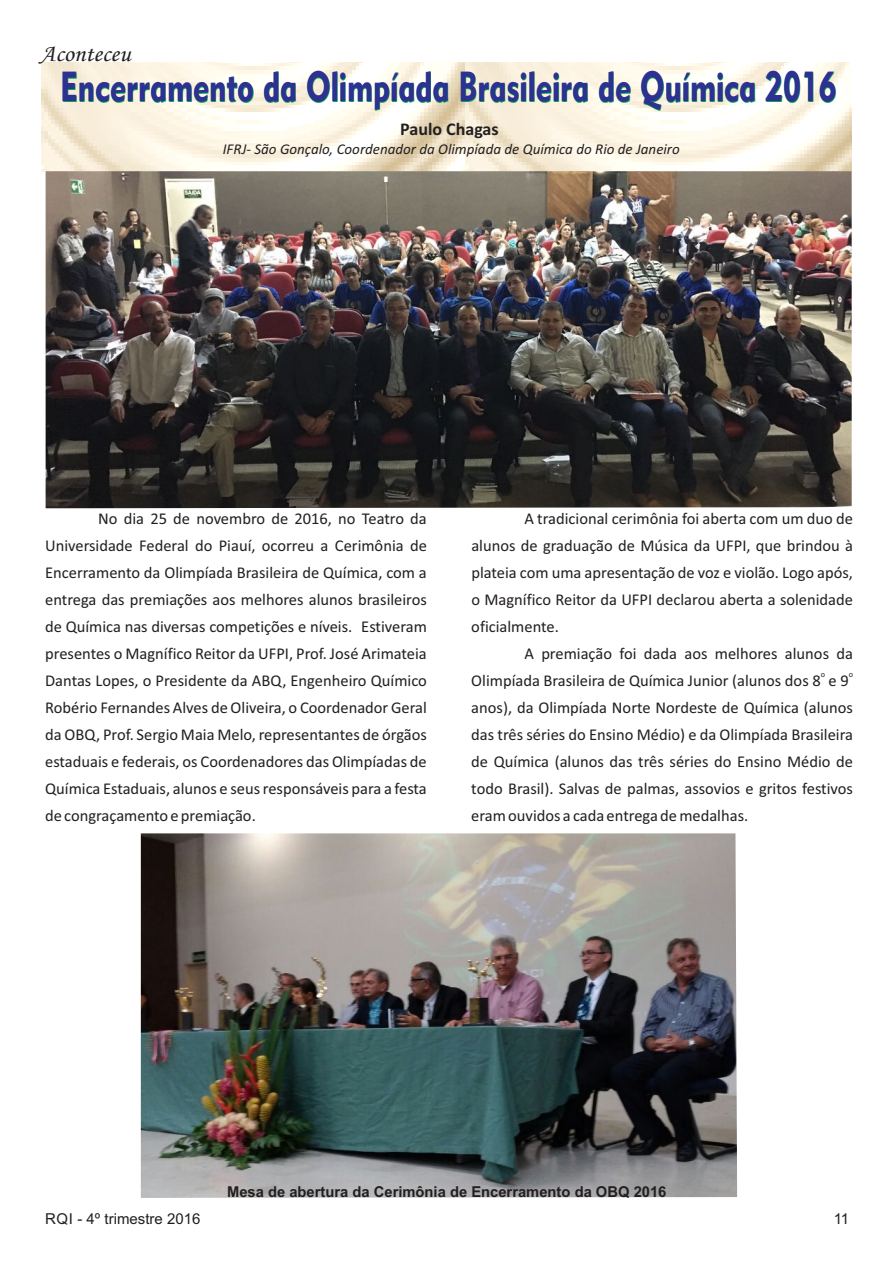
<style>
.page{position:relative;width:893px;height:1263px;background:#fff}
.page>*{position:absolute;margin:0;border:0;box-sizing:border-box;transform-origin:0 0}
.t1{font:41.55px "Geometric 415 BT Black A";color:#00a650;scale:.74 1}
.t2{font:24px "Monotype Corsiva";color:#231f20;scale:1.05 1}
.t3{font:700 18px "Calibri";color:#231f20}
.t4{font:16.5px/27px "Calibri";color:#231f20;text-align:justify}
.t5{font:italic 15px "Calibri";color:#231f20}
.t6{font:700 15px "Arial";color:#231f20}
.t7{font:15px "Arial";color:#231f20}
.t8{font:8.25px "Calibri";color:#231f20}
</style>
<div class="page">
<svg style="left:42px;top:63px;width:810px;height:108px"></svg>
<img style="left:141px;top:833px;width:596px;height:365px">
<img style="left:46px;top:171px;width:806px;height:337px">
<h2 class="t2" style="left:40px;top:44px;width:88px">Aconteceu</h2>
<h1 class="t1" style="left:61px;top:70px;width:1051px">Encerramento da Olimpíada Brasileira de Química 2016</h1>
<p class="t3" style="left:400px;top:121px;width:100px">Paulo Chagas</p>
<p class="t5" style="left:223px;top:143px;width:458px">IFRJ- São Gonçalo, Coordenador da Olimpíada de Química do Rio de Janeiro</p>
<p class="t4" style="left:45px;top:506px;width:383px;text-indent:53px">No dia 25 de novembro de 2016, no Teatro da Universidade Federal do Piauí, ocorreu a Cerimônia de Encerramento da Olimpíada Brasileira de Química, com a entrega das premiações aos melhores alunos brasileiros de Química nas diversas competições e níveis. Estiveram presentes o Magnífico Reitor da UFPI, Prof. José Arimateia Dantas Lopes, o Presidente da ABQ, Engenheiro Químico Robério Fernandes Alves de Oliveira, o Coordenador Geral da OBQ, Prof. Sergio Maia Melo, representantes de órgãos estaduais e federais, os Coordenadores das Olimpíadas de Química Estaduais, alunos e seus responsáveis para a festa de congraçamento e premiação.</p>
<p class="t4" style="left:471px;top:506px;width:383px;text-indent:53px">A tradicional cerimônia foi aberta com um duo de alunos de graduação de Música da UFPI, que brindou à plateia com uma apresentação de voz e violão. Logo após, o Magnífico Reitor da UFPI declarou aberta a solenidade oficialmente.</p>
<p class="t4" style="left:524px;top:641px;width:330px">A premiação foi dada aos melhores alunos da</p>
<p class="t8" style="left:821px;top:671px;width:6px">o</p>
<p class="t8" style="left:849px;top:671px;width:6px">o</p>
<p class="t4" style="left:471px;top:668px;width:383px;text-align:left">Olimpíada Brasileira de Química Junior (alunos dos 8 e 9 anos), da Olimpíada Norte Nordeste de Química (alunos das três séries do Ensino Médio) e da Olimpíada Brasileira de Química (alunos das três séries do Ensino Médio de todo Brasil). Salvas de palmas, assovios e gritos festivos eram ouvidos a cada entrega de medalhas.</p>
<p class="t6" style="left:227px;top:1186px;width:441px">Mesa de abertura da Cerimônia de Encerramento da OBQ 2016</p>
<p class="t7" style="left:45px;top:1213px;width:157px">RQI - 4º trimestre 2016</p>
<p class="t7" style="left:834px;top:1213px;width:17px">11</p>
</div>
